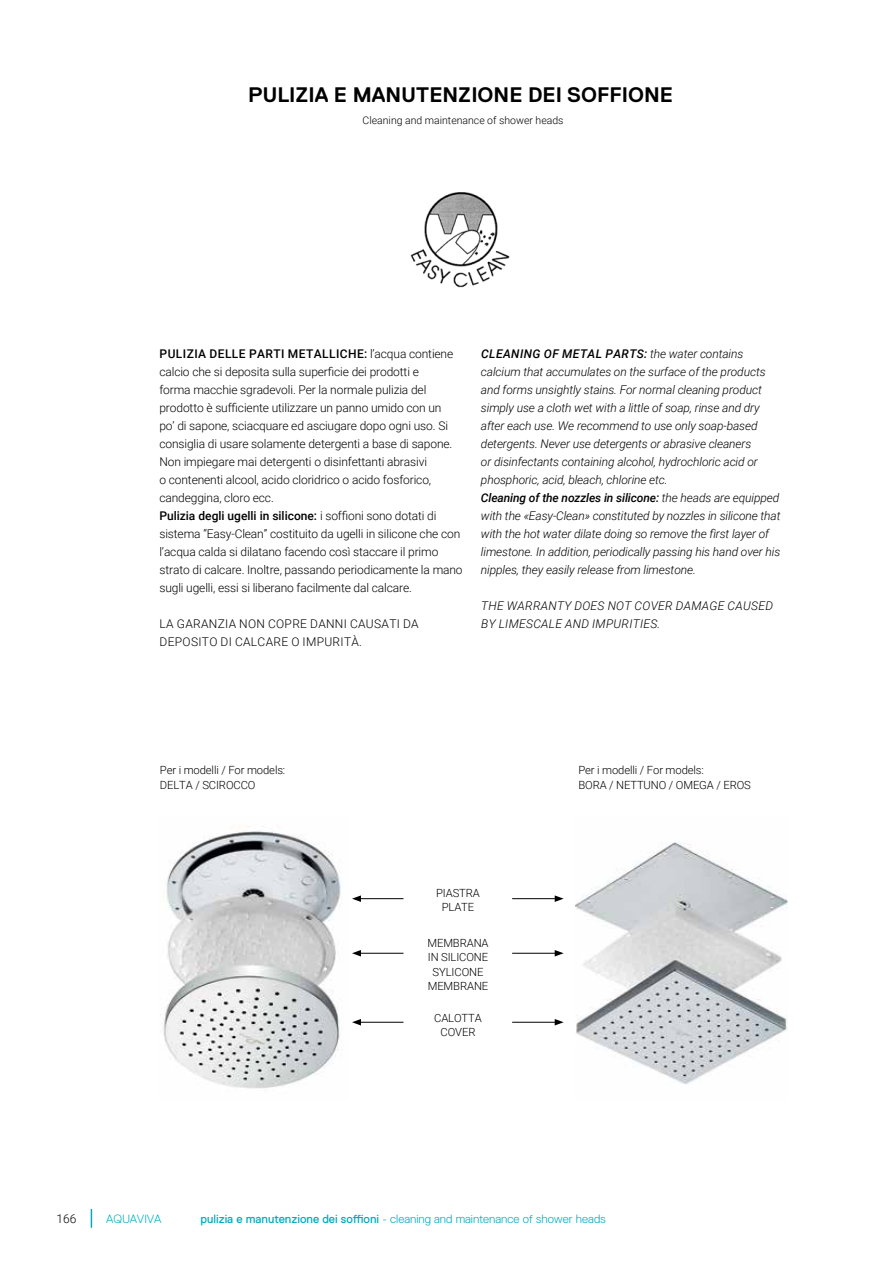
<style>
.page{position:relative;width:893px;height:1263px;background:#fff}
.page>*{position:absolute;margin:0;border:0;box-sizing:border-box;transform-origin:0 0}
.t1{font:700 21px "Replica";color:#000}
.t2{font:300 12px/18px "Roboto";letter-spacing:-.01em;color:#000}
.t3{font:italic 300 12px/18px "Roboto";letter-spacing:-.01em;color:#000}
.t4{font:300 12px "Replica";color:#00abbd}
.t5{font:italic 300 12px/18px "Roboto";letter-spacing:.025em;color:#000}
.t6{font:300 12px/18px "Roboto";letter-spacing:.025em;color:#000}
.t7{font:300 12px "Replica";letter-spacing:-.02em;color:#00abbd}
.t8{font:300 11.25px/14.2px "Roboto";letter-spacing:-.01em;color:#000;text-align:center}
.t9{font:300 10.5px "Roboto";color:#000}
.s1{font-weight:500}
.s2{font-weight:400}
</style>
<div class="page">
<svg style="left:91px;top:1209px;width:1px;height:19px"></svg>
<img style="left:410px;top:192px;width:100px;height:96px">
<img style="left:160px;top:826px;width:182px;height:263px">
<img style="left:575px;top:842px;width:212px;height:242px">
<hr style="left:512px;top:898px;width:45px;height:1px;background:#000">
<svg style="left:555px;top:895px;width:9px;height:7px"></svg>
<hr style="left:359px;top:898px;width:44px;height:1px;background:#000">
<svg style="left:352px;top:895px;width:9px;height:7px"></svg>
<hr style="left:512px;top:1022px;width:45px;height:1px;background:#000">
<svg style="left:555px;top:1019px;width:9px;height:6px"></svg>
<hr style="left:359px;top:1022px;width:44px;height:1px;background:#000">
<svg style="left:352px;top:1019px;width:9px;height:6px"></svg>
<hr style="left:359px;top:953px;width:44px;height:1px;background:#000">
<svg style="left:352px;top:950px;width:9px;height:6px"></svg>
<hr style="left:512px;top:953px;width:45px;height:1px;background:#000">
<svg style="left:555px;top:950px;width:9px;height:6px"></svg>
<h1 class="t1" style="left:248px;top:83px;width:427px">PULIZIA E MANUTENZIONE DEI SOFFIONE</h1>
<p class="t9" style="left:363px;top:113px;width:202px">Cleaning and maintenance of shower heads</p>
<p class="t2" style="left:159px;top:344px;width:305px"><span class="s1">PULIZIA DELLE PARTI METALLICHE:</span> l’acqua contiene calcio che si deposita sulla superficie dei prodotti e<br>forma macchie sgradevoli. Per la normale pulizia del prodotto è sufficiente utilizzare un panno umido con un<br>po’ di sapone, sciacquare ed asciugare dopo ogni uso. Si consiglia di usare solamente detergenti a base di sapone.<br>Non impiegare mai detergenti o disinfettanti abrasivi<br>o contenenti alcool, acido cloridrico o acido fosforico, candeggina, cloro ecc.<br><span class="s1">Pulizia degli ugelli in silicone:</span> i soffioni sono dotati di sistema “Easy-Clean” costituito da ugelli in silicone che con l’acqua calda si dilatano facendo così staccare il primo strato di calcare. Inoltre, passando periodicamente la mano sugli ugelli, essi si liberano facilmente dal calcare.</p>
<p class="t6" style="left:160px;top:614px;width:261px">LA GARANZIA NON COPRE DANNI CAUSATI DA<br>DEPOSITO DI CALCARE O IMPURITÀ.</p>
<p class="t3" style="left:481px;top:344px;width:301px"><span class="s1">CLEANING OF METAL PARTS:</span> the water contains calcium that accumulates on the surface of the products and forms unsightly stains. For normal cleaning product simply use a cloth wet with a little of soap, rinse and dry after each use. We recommend to use only soap-based detergents. Never use detergents or abrasive cleaners<br>or disinfectants containing alcohol, hydrochloric acid or phosphoric, acid, bleach, chlorine etc.<br><span class="s1">Cleaning of the nozzles in silicone:</span> the heads are equipped with the «Easy-Clean» constituted by nozzles in silicone that with the hot water dilate doing so remove the fìrst layer of limestone. In addition, periodically passing his hand over his nipples, they easily release from limestone.</p>
<p class="t5" style="left:481px;top:596px;width:293px">THE WARRANTY DOES NOT COVER DAMAGE CAUSED<br>BY LIMESCALE AND IMPURITIES.</p>
<p class="t8" style="left:160px;top:763px;width:127px;text-align:left">Per i modelli / For models:<br>DELTA / SCIROCCO</p>
<p class="t8" style="left:578px;top:763px;width:174px;text-align:left">Per i modelli / For models:<br>BORA / NETTUNO / OMEGA / EROS</p>
<p class="t8" style="left:436px;top:885px;width:45px">PIASTRA<br>PLATE</p>
<p class="t8" style="left:427px;top:935px;width:63px">MEMBRANA<br>IN SILICONE<br>SYLICONE<br>MEMBRANE</p>
<p class="t8" style="left:434px;top:1010px;width:49px">CALOTTA<br>COVER</p>
<p class="t2" style="left:57px;top:1209px;width:21px">166</p>
<p class="t7" style="left:106px;top:1212px;width:57px">AQUAVIVA</p>
<p class="t4" style="left:200px;top:1212px;width:407px"><span class="s2">pulizia e manutenzione dei soffioni</span> - cleaning and maintenance of shower heads</p>
</div>
